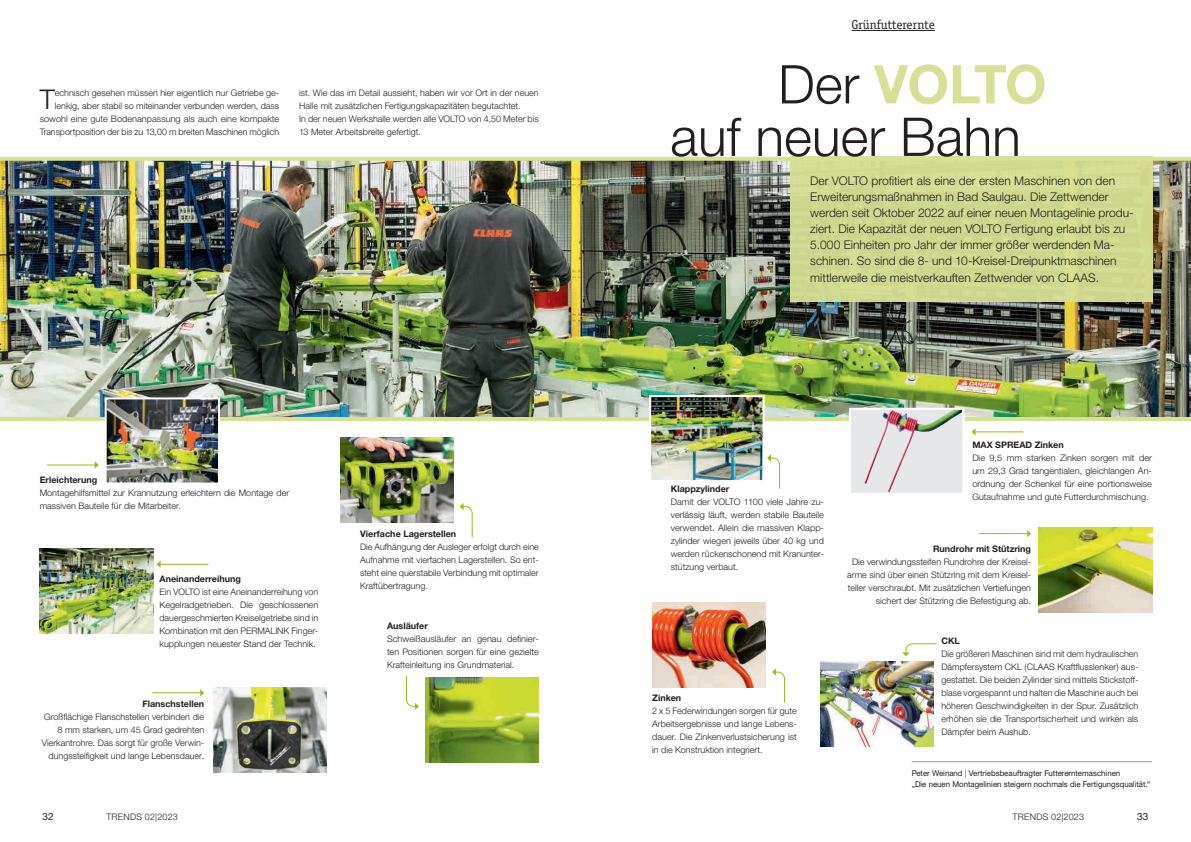
<style>
.page{position:relative;width:1191px;height:842px;background:#fff}
.page>*{position:absolute;margin:0;border:0;box-sizing:border-box;transform-origin:0 0}
.t1{font:300 53.5px/52.5px "CLAAS Helvetica Neue";color:#231f20}
.t2{font:300 27.2px "CLAAS Helvetica Neue";color:#231f20}
.t3{font:13px "Officina Serif ITC Pro";color:#231f20}
.t4{font:300 12px/16.2px "CLAAS Helvetica Neue";color:#231f20}
.t5{font:10px "CLAAS Helvetica Neue";color:#231f20}
.t6{font:300 9px/13px "CLAAS Helvetica Neue";color:#231f20;text-align:justify}
.t7{font:700 9px "CLAAS Helvetica Neue";color:#231f20}
.t8{font:300 9px "CLAAS Helvetica Neue";letter-spacing:.02em;color:#231f20}
.t9{font:8px/11px "CLAAS Helvetica Neue";color:#231f20}
.s1{font-weight:700;color:#d7e094}
.s2{font-weight:300}
</style>
<div class="page">
<img style="left:0;top:157px;width:1191px;height:264px">
<hr style="left:851px;top:30px;width:83px;height:1px;background:#231f20">
<img style="left:108px;top:400px;width:109px;height:81px">
<div style="left:105px;top:397px;width:115px;height:87px;border:2px solid #fff"></div>
<img style="left:40px;top:549px;width:113px;height:85px">
<img style="left:213px;top:688px;width:114px;height:85px">
<img style="left:340px;top:437px;width:114px;height:85px">
<img style="left:652px;top:398px;width:109px;height:81px">
<div style="left:649px;top:395px;width:115px;height:87px;border:2px solid #fff"></div>
<img style="left:425px;top:677px;width:114px;height:86px">
<img style="left:652px;top:603px;width:113px;height:85px">
<img style="left:1038px;top:527px;width:114px;height:85px">
<img style="left:820px;top:661px;width:113px;height:85px">
<div style="left:850px;top:409px;width:113px;height:85px;background:#e6e7e9"></div>
<img style="left:864px;top:411px;width:97px;height:81px">
<div style="left:849px;top:408px;width:115px;height:87px;border:2px solid #fff"></div>
<div style="left:790px;top:157px;width:363px;height:145px;background:#d0d98f"></div>
<hr style="left:911px;top:761px;width:241px;height:1px;background:#939598">
<hr style="left:47px;top:465px;width:48px;height:1px;background:#a4b523">
<svg style="left:95px;top:461px;width:4px;height:8px"></svg>
<hr style="left:152px;top:692px;width:49px;height:1px;background:#a4b523">
<svg style="left:200px;top:689px;width:4px;height:7px"></svg>
<hr style="left:979px;top:533px;width:48px;height:1px;background:#a4b523">
<svg style="left:1027px;top:530px;width:4px;height:7px"></svg>
<hr style="left:160px;top:564px;width:48px;height:1px;background:#a4b523">
<svg style="left:157px;top:561px;width:4px;height:7px"></svg>
<hr style="left:975px;top:432px;width:48px;height:1px;background:#a4b523">
<svg style="left:971px;top:428px;width:4px;height:7px"></svg>
<svg style="left:459px;top:503px;width:14px;height:35px"></svg>
<svg style="left:772px;top:668px;width:13px;height:35px"></svg>
<svg style="left:767px;top:454px;width:13px;height:35px"></svg>
<svg style="left:406px;top:675px;width:13px;height:35px"></svg>
<svg style="left:902px;top:643px;width:35px;height:13px"></svg>
<p class="t6" style="left:40px;top:87px;width:241px;text-align:right">echnisch gesehen müssen hier eigentlich nur Getriebe ge&shy;lenkig, aber stabil so miteinander verbunden werden, dass sowohl eine gute Bodenanpassung als auch eine kompakte Transportposition der bis zu 13,00 m breiten Maschinen möglich</p>
<p class="t6" style="left:299px;top:87px;width:241px;text-align:left">ist. Wie das im Detail aussieht, haben wir vor Ort in der neuen Halle mit zusätzlichen Fertigungskapazitäten begutachtet.<br>In der neuen Werkshalle werden alle VOLTO von 4,50 Meter bis 13 Meter Arbeitsbreite gefertigt.</p>
<h2 class="t2" style="left:40px;top:82px;width:17px">T</h2>
<p class="t7" style="left:40px;top:474px;width:59px">Erleichterung</p>
<p class="t6" style="left:40px;top:487px;width:251px">Montagehilfsmittel zur Krannutzung erleichtern die Montage der massiven Bauteile für die Mitarbeiter.</p>
<p class="t7" style="left:159px;top:573px;width:83px">Aneinanderreihung</p>
<p class="t6" style="left:159px;top:586px;width:160px">Ein VOLTO ist eine Aneinanderreihung von Kegelradgetrieben. Die geschlossenen dauergeschmierten Kreiselgetriebe sind in Kombination mit den PERMALINK Finger&shy;kupplungen neuester Stand der Technik.</p>
<p class="t7" style="left:142px;top:698px;width:63px">Flanschstellen</p>
<p class="t6" style="left:42px;top:711px;width:164px;text-align:right">Großflächige Flanschstellen verbinden die 8 mm starken, um 45 Grad gedrehten Vierkantrohre. Das sorgt für große Verwin&shy;dungssteifigkeit und lange Lebensdauer.</p>
<p class="t7" style="left:360px;top:528px;width:98px">Vierfache Lagerstellen</p>
<p class="t6" style="left:360px;top:541px;width:180px">Die Aufhängung der Ausleger erfolgt durch eine Aufnahme mit vierfachen Lagerstellen. So ent&shy;steht eine querstabile Verbindung mit optimaler Kraftübertragung.</p>
<p class="t7" style="left:387px;top:620px;width:42px">Ausläufer</p>
<p class="t6" style="left:387px;top:633px;width:153px">Schweißausläufer an genau definier&shy;ten Positionen sorgen für eine gezielte Krafteinleitung ins Grundmaterial.</p>
<h3 class="t3" style="left:851px;top:17px;width:85px">Grünfutterernte</h3>
<h1 class="t1" style="left:670px;top:59px;width:378px;text-indent:108px">Der <span class="s1">VOLTO </span>auf neuer Bahn</h1>
<p class="t4" style="left:810px;top:173px;width:325px">Der VOLTO profitiert als eine der ersten Maschinen von den Erweiterungsmaßnahmen in Bad Saulgau. Die Zettwender werden seit Oktober 2022 auf einer neuen Montagelinie produ&shy;ziert. Die Kapazität der neuen VOLTO Fertigung erlaubt bis zu 5.000 Einheiten pro Jahr der immer größer werdenden Ma&shy;schinen. So sind die 8- und 10-Kreisel-Dreipunktmaschinen mittlerweile die meistverkauften Zettwender von CLAAS.</p>
<p class="t7" style="left:671px;top:483px;width:60px">Klappzylinder</p>
<p class="t6" style="left:671px;top:496px;width:155px">Damit der VOLTO 1100 viele Jahre zu&shy;verlässig läuft, werden stabile Bauteile verwendet. Allein die massiven Klapp&shy;zylinder wiegen jeweils über 40 kg und werden rückenschonend mit Kranunter&shy;stützung verbaut.</p>
<p class="t7" style="left:652px;top:692px;width:31px">Zinken</p>
<p class="t6" style="left:652px;top:705px;width:146px">2 x 5 Federwindungen sorgen für gute Arbeitsergebnisse und lange Lebens&shy;dauer. Die Zinkenverlustsicherung ist in die Konstruktion integriert.</p>
<p class="t7" style="left:972px;top:439px;width:93px">MAX SPREAD Zinken</p>
<p class="t6" style="left:972px;top:452px;width:181px">Die 9,5 mm starken Zinken sorgen mit der um 29,3 Grad tangentialen, gleichlangen An&shy;ordnung der Schenkel für eine portionsweise Gutaufnahme und gute Futterdurchmischung.</p>
<p class="t7" style="left:933px;top:543px;width:99px">Rundrohr mit Stützring</p>
<p class="t6" style="left:847px;top:555px;width:185px;text-align:right">Die verwindungssteifen Rundrohre der Kreisel&shy;arme sind über einen Stützring mit dem Kreisel&shy;teller verschraubt. Mit zusätzlichen Vertiefungen sichert der Stützring die Befestigung ab.</p>
<p class="t7" style="left:941px;top:635px;width:20px">CKL</p>
<p class="t6" style="left:941px;top:648px;width:198px">Die größeren Maschinen sind mit dem hydraulischen Dämpfersystem CKL (CLAAS Kraftflusslenker) aus&shy;gestattet. Die beiden Zylinder sind mittels Stickstoff&shy;blase vorgespannt und halten die Maschine auch bei höheren Geschwindigkeiten in der Spur. Zusätzlich erhöhen sie die Transportsicherheit und wirken als Dämpfer beim Aushub.</p>
<p class="t9" style="left:911px;top:768px;width:240px">Peter Weinand <span class="s2">|</span> Vertriebsbeauftragter Futtererntemaschinen<br>„Die neuen Montagelinien steigern nochmals die Fertigungsqualität.“</p>
<p class="t5" style="left:43px;top:810px;width:13px">32</p>
<p class="t8" style="left:106px;top:811px;width:73px">TRENDS 02|2023</p>
<p class="t8" style="left:1012px;top:811px;width:73px">TRENDS 02|2023</p>
<p class="t5" style="left:1137px;top:810px;width:13px">33</p>
</div>
